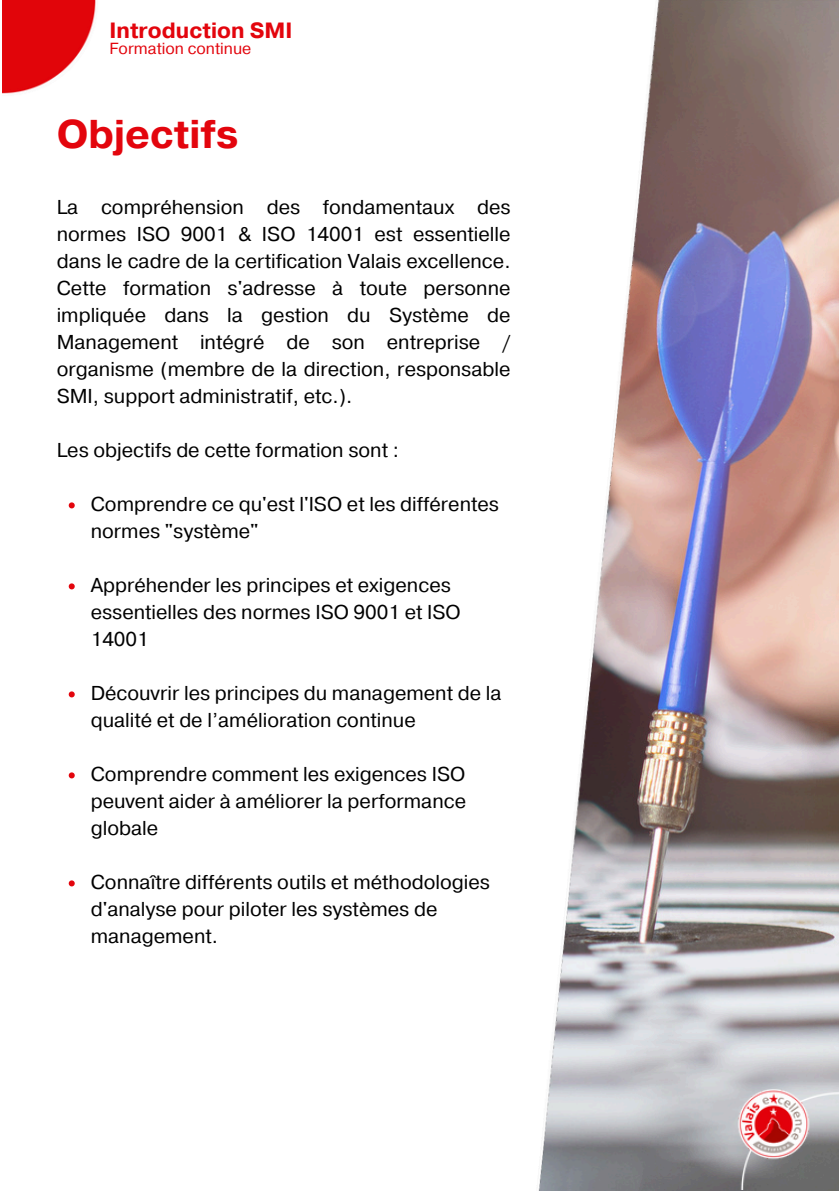
<style>
.page{position:relative;width:839px;height:1191px;background:#fff}
.page>*{position:absolute;margin:0;border:0;box-sizing:border-box;transform-origin:0 0}
.t1{font:700 40px "Pragmatica";color:#e3050d}
.t2{font:700 22px "Pragmatica";color:#e3050d}
.t3{font:20px/27px "Pragmatica";color:#000}
.t4{font:16px "Pragmatica";color:#e3050d}
</style>
<div class="page">
<img style="left:665px;top:0;width:173px;height:1191px">
<img style="left:2px;top:0;width:663px;height:1191px">
<img style="left:724px;top:1077px;width:114px;height:113px">
<svg style="left:69px;top:502px;width:6px;height:6px"></svg>
<svg style="left:69px;top:583px;width:6px;height:6px"></svg>
<svg style="left:69px;top:691px;width:6px;height:6px"></svg>
<svg style="left:69px;top:772px;width:6px;height:6px"></svg>
<svg style="left:69px;top:880px;width:6px;height:6px"></svg>
<p class="t2" style="left:109px;top:16px;width:184px">Introduction SMI</p>
<p class="t4" style="left:109px;top:38px;width:143px">Formation continue</p>
<p class="t1" style="left:57px;top:108px;width:183px">Objectifs</p>
<p class="t3" style="left:57px;top:195px;width:455px;text-align:justify">La compréhension des fondamentaux des normes ISO 9001 &amp; ISO 14001 est essentielle dans le cadre de la certification Valais excellence.<br>Cette formation s'adresse à toute personne impliquée dans la gestion du Système de Management intégré de son entreprise / organisme (membre de la direction, responsable SMI, support administratif, etc.).</p>
<h1 class="t3" style="left:57px;top:438px;width:344px">Les objectifs de cette formation sont :</h1>
<h2 class="t3" style="left:91px;top:492px;width:410px">Comprendre ce qu'est l'ISO et les différentes normes "système"</h2>
<h2 class="t3" style="left:91px;top:573px;width:371px">Appréhender les principes et exigences essentielles des normes ISO 9001 et ISO<br>14001</h2>
<p class="t3" style="left:91px;top:681px;width:412px">Découvrir les principes du management de la qualité et de l’amélioration continue</p>
<p class="t3" style="left:91px;top:762px;width:377px;text-align:justify">Comprendre comment les exigences ISO peuvent aider à améliorer la performance globale</p>
<p class="t3" style="left:91px;top:870px;width:400px">Connaître différents outils et méthodologies d'analyse pour piloter les systèmes de management.</p>
</div>
